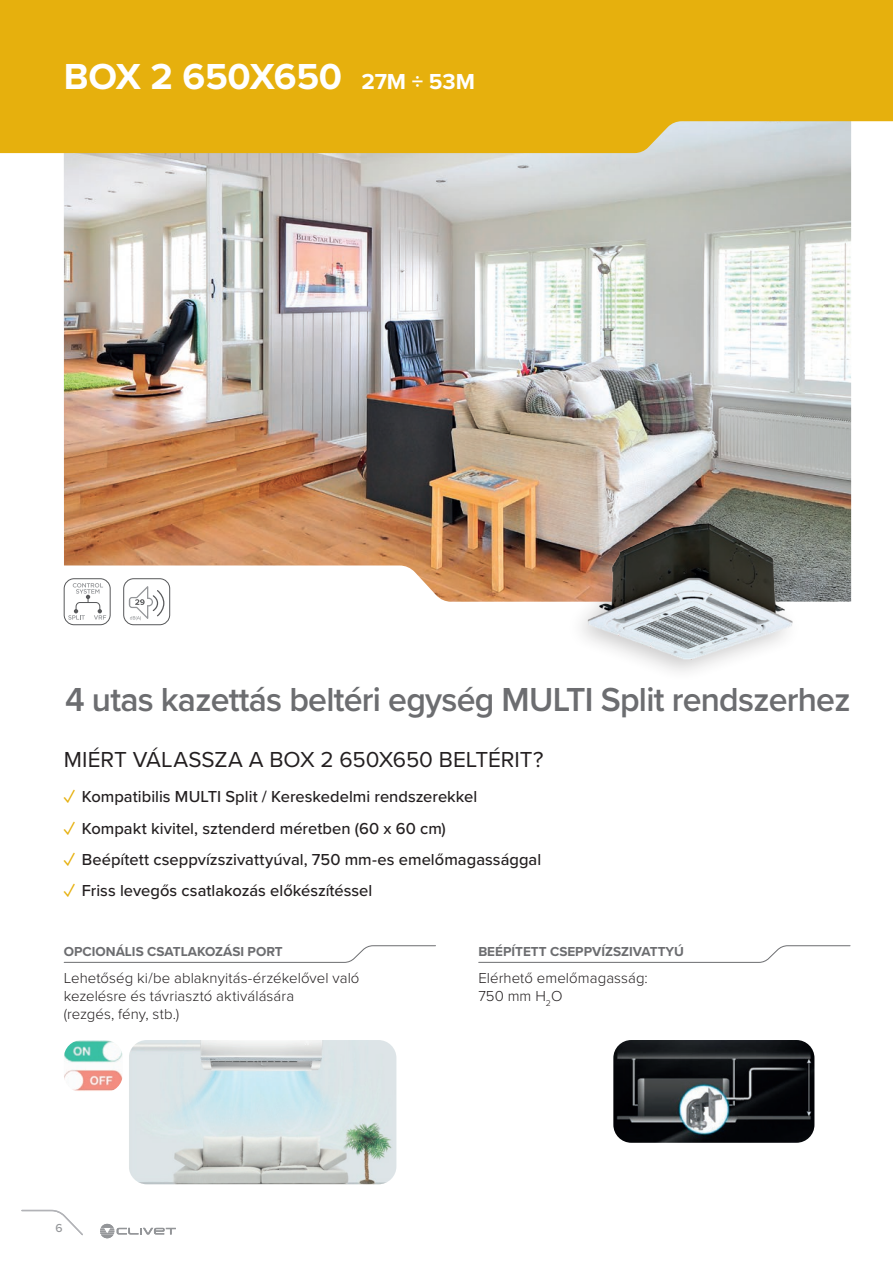
<style>
.page{position:relative;width:893px;height:1263px;background:#fff}
.page>*{position:absolute;margin:0;border:0;box-sizing:border-box;transform-origin:0 0}
.t1{font:700 37.5px "Proxima Nova";letter-spacing:-.01em;color:#fff}
.t2{font:600 34.5px "Proxima Nova";letter-spacing:-.02em;color:#6c6d70}
.t3{font:22.5px "Proxima Nova";letter-spacing:-.005em;color:#231f20}
.t4{font:500 16.5px "Proxima Nova";color:#231f20}
.t5{font:300 15px/18px "Proxima Nova";letter-spacing:.005em;color:#231f20}
.t6{font:700 13.5px "Proxima Nova";color:#6c6d70}
.t7{font:500 12px "Proxima Nova";color:#95979a}
.s1{font-size:22.5px}
.s2{font-size:21px;color:#e6b00d}
</style>
<div class="page">
<img style="left:64px;top:153px;width:787px;height:449px">
<div style="left:0;top:0;width:893px;height:153px;background:#e6b00d"></div>
<div style="left:124px;top:579px;width:46px;height:46px;background:#fff;border-radius:10px"></div>
<div style="left:123px;top:578px;width:47px;height:47px;border:1px solid #57585a;border-radius:10px"></div>
<svg style="left:128px;top:586px;width:37px;height:35px"></svg>
<div style="left:64px;top:579px;width:46px;height:46px;background:#fff;border-radius:10px"></div>
<div style="left:64px;top:578px;width:47px;height:47px;border:1px solid #57585a;border-radius:10px"></div>
<svg style="left:68px;top:583px;width:38px;height:37px"></svg>
<div style="left:565px;top:511px;width:238px;height:172px;background:#231f20;opacity:.24"></div>
<img style="left:586px;top:521px;width:208px;height:139px">
<img style="left:613px;top:1040px;width:201px;height:103px">
<svg style="left:478px;top:945px;width:373px;height:18px"></svg>
<img style="left:129px;top:1040px;width:267px;height:144px">
<svg style="left:63px;top:945px;width:373px;height:18px"></svg>
<img style="left:64px;top:1040px;width:59px;height:51px">
<svg style="left:100px;top:1224px;width:76px;height:14px"></svg>
<svg style="left:21px;top:1209px;width:62px;height:27px"></svg>
<h1 class="t1" style="left:64px;top:49px;width:413px">BOX 2 650X650 <span class="s1">27M ÷ 53M</span></h1>
<h2 class="t2" style="left:65px;top:674px;width:787px">4 utas kazettás beltéri egység MULTI Split rendszerhez</h2>
<h3 class="t3" style="left:64px;top:743px;width:481px">MIÉRT VÁLASSZA A BOX 2 650X650 BELTÉRIT?</h3>
<p class="t4" style="left:64px;top:785px;width:415px"><span class="s2">✓</span> Kompatibilis MULTI Split / Kereskedelmi rendszerekkel</p>
<p class="t4" style="left:64px;top:816px;width:384px"><span class="s2">✓</span> Kompakt kivitel, sztenderd méretben (60 x 60 cm)</p>
<p class="t4" style="left:64px;top:847px;width:479px"><span class="s2">✓</span> Beépített cseppvízszivattyúval, 750 mm-es emelőmagassággal</p>
<p class="t4" style="left:64px;top:878px;width:310px"><span class="s2">✓</span> Friss levegős csatlakozás előkészítéssel</p>
<p class="t6" style="left:64px;top:941px;width:220px">OPCIONÁLIS CSATLAKOZÁSI PORT</p>
<p class="t5" style="left:64px;top:968px;width:297px">Lehetőség ki/be ablaknyitás-érzékelővel való kezelésre és távriasztó aktiválására<br>(rezgés, fény, stb.)</p>
<p class="t7" style="left:56px;top:1219px;width:9px">6</p>
<p class="t6" style="left:478px;top:941px;width:207px">BEÉPÍTETT CSEPPVÍZSZIVATTYÚ</p>
<p class="t5" style="left:478px;top:968px;width:171px">Elérhető emelőmagasság:<br>750 mm H<sub>2</sub>O</p>
</div>
